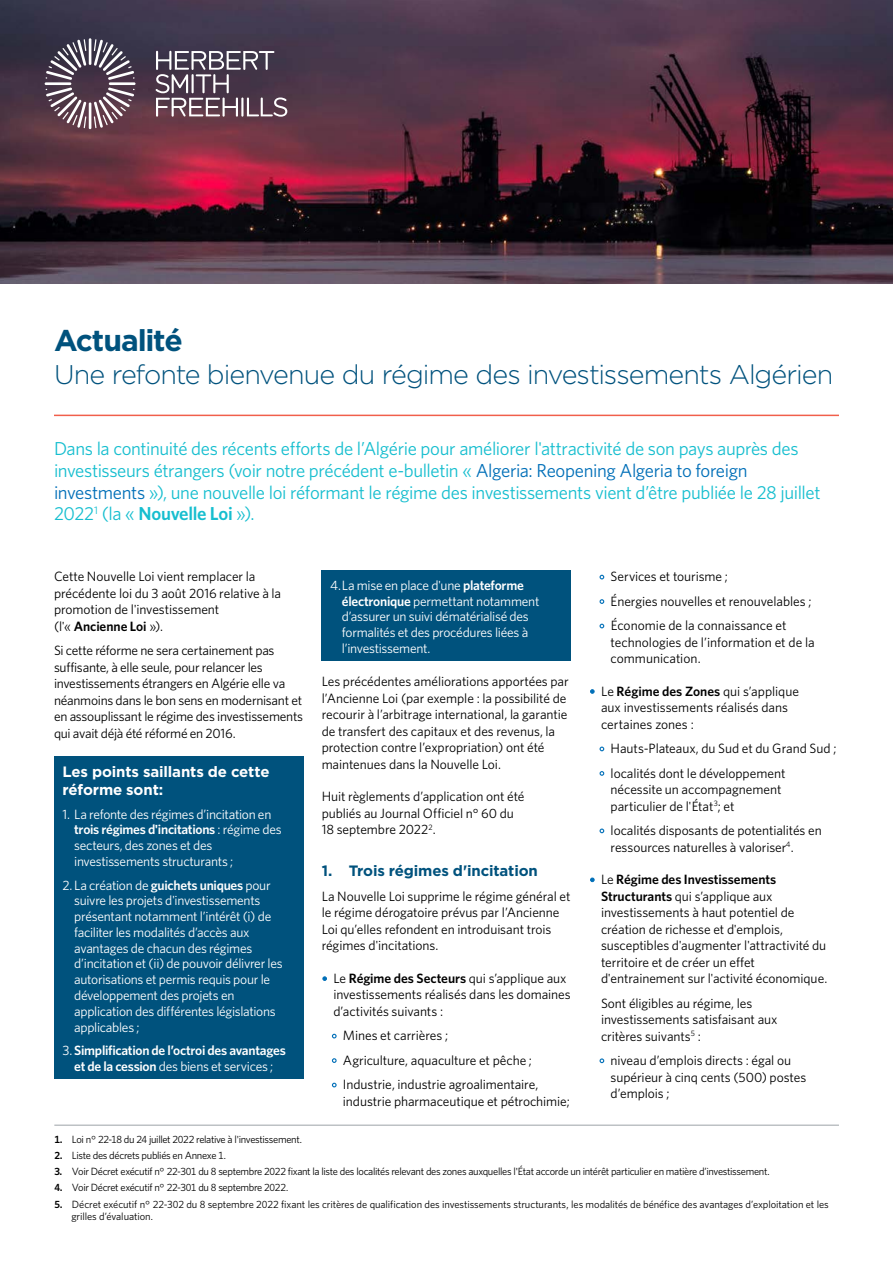
<style>
.page{position:relative;width:893px;height:1263px;background:#fff}
.page>*{position:absolute;margin:0;border:0;box-sizing:border-box;transform-origin:0 0}
.t1{font:700 30px "Gotham";letter-spacing:-.04em;color:#00527d}
.t2{font:300 27px "Gotham";letter-spacing:-.04em;color:#00527d}
.t3{font:18.75px/21.8px "Whitney";letter-spacing:-.02em;color:#16becf}
.t4{font:700 15px/18px "Gotham";letter-spacing:-.01em;color:#fff}
.t5{font:700 15px "Gotham";letter-spacing:-.01em;color:#00527d}
.t6{font:13.5px/16.5px "Whitney";letter-spacing:-.01em;color:#000}
.t7{font:13.5px/15.8px "Whitney";letter-spacing:-.02em;color:#fff}
.t8{font:600 13.5px/15.8px "Whitney";letter-spacing:-.02em;color:#fff;text-align:center}
.t9{font:10.5px "Whitney";letter-spacing:-.025em;color:#000}
.t10{font:10.5px/12px "Whitney";letter-spacing:-.005em;color:#000}
.s1{color:#006fb8}
.s2{font-weight:600}
.s3{font-weight:400}
.s4{font-family:"Gotham";font-weight:300;font-size:12.15px;color:#006fb8}
.s5{font-family:"Gotham";font-weight:700;font-size:12.15px;color:#006fb8}
</style>
<div class="page">
<img style="left:0;top:0;width:893px;height:284px">
<svg style="left:155px;top:51px;width:132px;height:66px;background:#6f616f"></svg>
<svg style="left:45px;top:38px;width:91px;height:91px;background:#71616e"></svg>
<hr style="left:54px;top:415px;width:785px;height:1px;background:#f15f4b">
<div style="left:54px;top:756px;width:249px;height:323px;background:#00527d"></div>
<div style="left:322px;top:570px;width:249px;height:91px;background:#00527d"></div>
<hr style="left:54px;top:1125px;width:785px;height:1px;background:#9ca3a7">
<h1 class="t1" style="left:54px;top:321px;width:130px">Actualité</h1>
<h2 class="t2" style="left:54px;top:357px;width:781px">Une refonte bienvenue du régime des investissements Algérien</h2>
<p class="t3" style="left:54px;top:437px;width:768px">Dans la continuité des récents efforts de l’Algérie pour améliorer l'attractivité de son pays auprès des investisseurs étrangers (voir notre précédent e-bulletin « <span class="s1">Algeria: Reopening Algeria to foreign investments</span> »), une nouvelle loi réformant le régime des investissements vient d’être publiée le 28 juillet 2022<sup>1</sup> (la « <span class="s2">Nouvelle Loi</span> »).</p>
<p class="t6" style="left:54px;top:568px;width:229px">Cette Nouvelle Loi vient remplacer la précédente loi du 3 août 2016 relative à la promotion de l'investissement<br>(l'« <span class="s2">Ancienne Loi</span> »).</p>
<p class="t6" style="left:54px;top:642px;width:251px">Si cette réforme ne sera certainement pas suffisante, à elle seule, pour relancer les investissements étrangers en Algérie elle va néanmoins dans le bon sens en modernisant et en assouplissant le régime des investissements qui avait déjà été réformé en 2016.</p>
<p class="t4" style="left:63px;top:762px;width:209px">Les points saillants de cette réforme sont:</p>
<p class="t7" style="left:74px;top:806px;width:209px;text-indent:-12px">1. La refonte des régimes d’incitation en <span class="s2">trois régimes d'incitations</span> : régime des secteurs, des zones et des investissements structurants ;</p>
<p class="t7" style="left:74px;top:877px;width:210px;text-indent:-12px">2. La création de <span class="s2">guichets uniques</span> pour suivre les projets d'investissements présentant notamment l’intérêt (i) de faciliter les modalités d’accès aux avantages de chacun des régimes d’incitation et (ii) de pouvoir délivrer les autorisations et permis requis pour le développement des projets en application des différentes législations applicables ;</p>
<p class="t8" style="left:63px;top:1042px;width:225px"><span class="s3">3.</span>Simplification de l’octroi des avantages et de la cession <span class="s3">des biens et services ;</span></p>
<p class="t7" style="left:342px;top:577px;width:199px;text-indent:-12px">4.La mise en place d'une <span class="s2">plateforme électronique</span> permettant notamment d’assurer un suivi dématérialisé des formalités et des procédures liées à l’investissement.</p>
<p class="t6" style="left:322px;top:673px;width:249px">Les précédentes améliorations apportées par l’Ancienne Loi (par exemple : la possibilité de recourir à l’arbitrage international, la garantie de transfert des capitaux et des revenus, la protection contre l’expropriation) ont été maintenues dans la Nouvelle Loi.</p>
<p class="t6" style="left:322px;top:788px;width:204px">Huit règlements d’application ont été publiés au Journal Officiel n° 60 du<br>18 septembre 2022<sup>2</sup>.</p>
<p class="t5" style="left:322px;top:861px;width:218px">1. Trois régimes d'incitation</p>
<p class="t6" style="left:322px;top:888px;width:250px">La Nouvelle Loi supprime le régime général et le régime dérogatoire prévus par l’Ancienne Loi qu’elles refondent en introduisant trois régimes d'incitations.</p>
<p class="t6" style="left:333px;top:969px;width:239px;text-indent:-6px"><span class="s4">•</span> Le <span class="s2">Régime des Secteurs</span> qui s’applique aux investissements réalisés dans les domaines d’activités suivants :</p>
<p class="t6" style="left:331px;top:1027px;width:118px"><span class="s5">•</span> Mines et carrières ;</p>
<p class="t6" style="left:331px;top:1051px;width:202px"><span class="s5">•</span> Agriculture, aquaculture et pêche ;</p>
<p class="t6" style="left:343px;top:1076px;width:228px;text-indent:-12px"><span class="s5">•</span> Industrie, industrie agroalimentaire, industrie pharmaceutique et pétrochimie;</p>
<p class="t6" style="left:599px;top:568px;width:130px"><span class="s5">•</span> Services et tourisme ;</p>
<p class="t6" style="left:599px;top:592px;width:214px"><span class="s5">•</span> Énergies nouvelles et renouvelables ;</p>
<p class="t6" style="left:611px;top:617px;width:206px;text-indent:-12px"><span class="s5">•</span> Économie de la connaissance et technologies de l’information et de la communication.</p>
<p class="t6" style="left:601px;top:682px;width:200px;text-indent:-6px"><span class="s4">•</span> Le <span class="s2">Régime des Zones</span> qui s’applique aux investissements réalisés dans certaines zones :</p>
<p class="t6" style="left:599px;top:740px;width:239px"><span class="s5">•</span> Hauts-Plateaux, du Sud et du Grand Sud ;</p>
<p class="t6" style="left:611px;top:764px;width:176px;text-indent:-12px"><span class="s5">•</span> localités dont le développement nécessite un accompagnement particulier de l'État<sup>3</sup>; et</p>
<p class="t6" style="left:611px;top:822px;width:213px;text-indent:-12px"><span class="s5">•</span> localités disposants de potentialités en ressources naturelles à valoriser<sup>4</sup>.</p>
<p class="t6" style="left:601px;top:871px;width:228px;text-indent:-6px"><span class="s4">•</span> Le <span class="s2">Régime des Investissements Structurants</span> qui s’applique aux investissements à haut potentiel de création de richesse et d'emplois, susceptibles d'augmenter l'attractivité du territoire et de créer un effet d'entrainement sur l'activité économique.</p>
<p class="t6" style="left:601px;top:994px;width:178px">Sont éligibles au régime, les investissements satisfaisant aux critères suivants<sup>5</sup> :</p>
<p class="t6" style="left:611px;top:1052px;width:197px;text-indent:-12px"><span class="s5">•</span> niveau d’emplois directs : égal ou supérieur à cinq cents (500) postes d’emplois ;</p>
<p class="t9" style="left:54px;top:1132px;width:249px"><span class="s2">1.</span> Loi n° 22-18 du 24 juillet 2022 relative à l'investissement.</p>
<p class="t9" style="left:54px;top:1148px;width:174px"><span class="s2">2.</span> Liste des décrets publiés en Annexe 1.</p>
<p class="t9" style="left:54px;top:1164px;width:717px"><span class="s2">3.</span> Voir Décret exécutif n° 22-301 du 8 septembre 2022 fixant la liste des localités relevant des zones auxquelles l'État accorde un intérêt particulier en matière d’investissement.</p>
<p class="t9" style="left:54px;top:1181px;width:236px"><span class="s2">4.</span> Voir Décret exécutif n° 22-301 du 8 septembre 2022.</p>
<p class="t10" style="left:71px;top:1198px;width:759px;text-indent:-17px"><span class="s2">5.</span> Décret exécutif n° 22-302 du 8 septembre 2022 fixant les critères de qualification des investissements structurants, les modalités de bénéfice des avantages d’exploitation et les grilles d’évaluation.</p>
</div>
